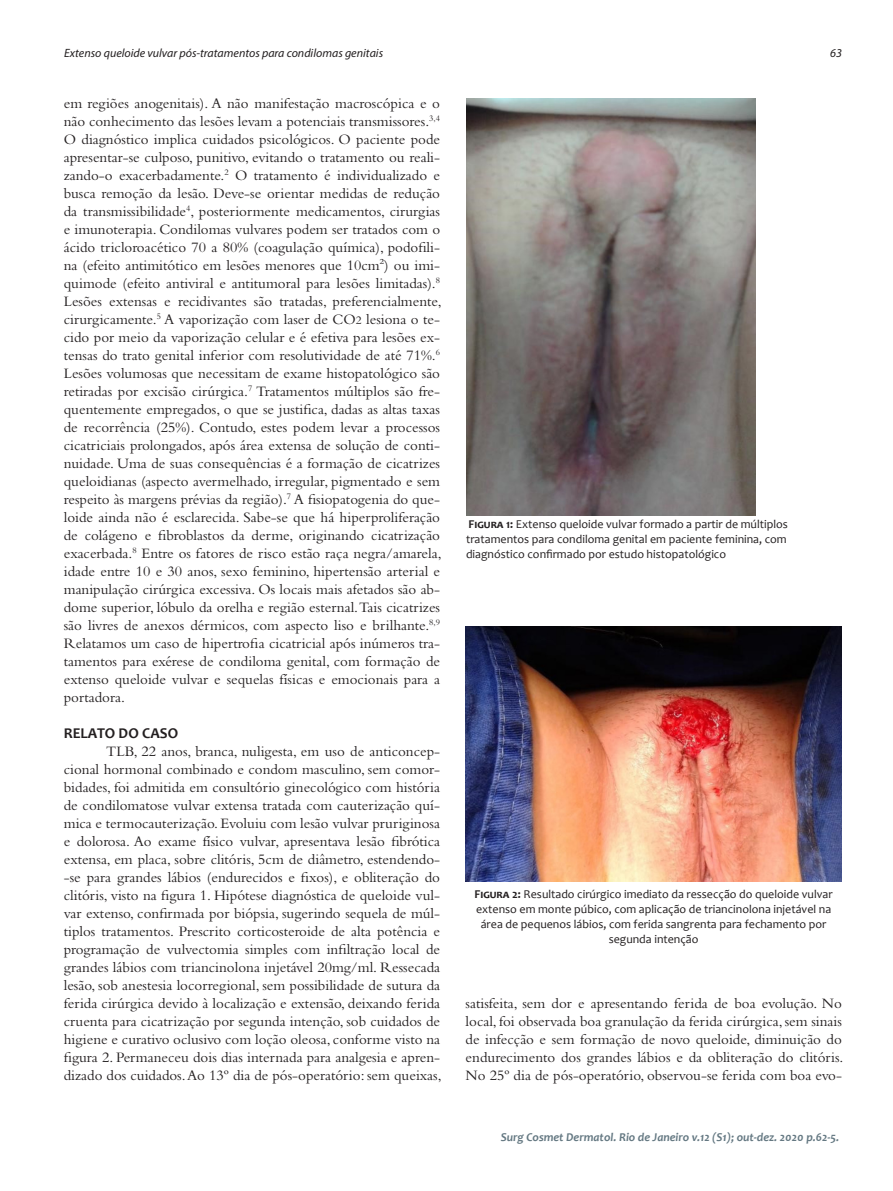
<style>
.page{position:relative;width:893px;height:1191px;background:#fff}
.page>*{position:absolute;margin:0;border:0;box-sizing:border-box;transform-origin:0 0}
.t1{font:15px/18px "Bembo Std";color:#231f20;text-align:justify}
.t2{font:700 15px "Candara";color:#231f20}
.t3{font:12px/15px "Candara";color:#231f20;text-align:justify}
.t4{font:italic 12px "Myriad Pro";color:#231f20}
.t5{font:italic 700 12px "Candara";color:#647882}
.s1{font-size:12px}
.s2{font-weight:700}
</style>
<div class="page">
<img style="left:466px;top:98px;width:289px;height:417px">
<img style="left:466px;top:626px;width:376px;height:255px">
<p class="t4" style="left:64px;top:46px;width:320px">Extenso queloide vulvar pós-tratamentos para condilomas genitais</p>
<p class="t4" style="left:830px;top:46px;width:13px">63</p>
<p class="t1" style="left:64px;top:94px;width:379px">em regiões anogenitais). A não manifestação macroscópica e o não conhecimento das lesões levam a potenciais transmissores.<sup>3,4<br></sup>O diagnóstico implica cuidados psicológicos. O paciente pode apresentar-se culposo, punitivo, evitando o tratamento ou reali&shy;zando-o exacerbadamente.<sup>2</sup> O tratamento é individualizado e busca remoção da lesão. Deve-se orientar medidas de redução da transmissibilidade<sup>4</sup>, posteriormente medicamentos, cirurgias e imunoterapia. Condilomas vulvares podem ser tratados com o ácido tricloroacético 70 a 80% (coagulação química), podofili&shy;na (efeito antimitótico em lesões menores que 10cm²) ou imi&shy;quimode (efeito antiviral e antitumoral para lesões limitadas).<sup>8<br></sup>Lesões extensas e recidivantes são tratadas, preferencialmente, cirurgicamente.<sup>5</sup> A vaporização com laser de CO<span class="s1">2</span> lesiona o te&shy;cido por meio da vaporização celular e é efetiva para lesões ex&shy;tensas do trato genital inferior com resolutividade de até 71%.<sup>6<br></sup>Lesões volumosas que necessitam de exame histopatológico são retiradas por excisão cirúrgica.<sup>7</sup> Tratamentos múltiplos são fre&shy;quentemente empregados, o que se justifica, dadas as altas taxas de recorrência (25%). Contudo, estes podem levar a processos cicatriciais prolongados, após área extensa de solução de conti&shy;nuidade. Uma de suas consequências é a formação de cicatrizes queloidianas (aspecto avermelhado, irregular, pigmentado e sem respeito às margens prévias da região).<sup>7</sup> A fisiopatogenia do que&shy;loide ainda não é esclarecida. Sabe-se que há hiperproliferação de colágeno e fibroblastos da derme, originando cicatrização exacerbada.<sup>8</sup> Entre os fatores de risco estão raça negra/amarela, idade entre 10 e 30 anos, sexo feminino, hipertensão arterial e manipulação cirúrgica excessiva. Os locais mais afetados são ab&shy;dome superior, lóbulo da orelha e região esternal. Tais cicatrizes são livres de anexos dérmicos, com aspecto liso e brilhante.<sup>8,9<br></sup>Relatamos um caso de hipertrofia cicatricial após inúmeros tra&shy;tamentos para exérese de condiloma genital, com formação de extenso queloide vulvar e sequelas físicas e emocionais para a portadora.</p>
<p class="t2" style="left:64px;top:724px;width:116px">RELATO DO CASO</p>
<p class="t1" style="left:64px;top:742px;width:379px;text-indent:43px">TLB, 22 anos, branca, nuligesta, em uso de anticoncep&shy;cional hormonal combinado e condom masculino, sem comor&shy;bidades, foi admitida em consultório ginecológico com história de condilomatose vulvar extensa tratada com cauterização quí&shy;mica e termocauterização. Evoluiu com lesão vulvar pruriginosa e dolorosa. Ao exame físico vulvar, apresentava lesão fibrótica extensa, em placa, sobre clitóris, 5cm de diâmetro, estendendo--se para grandes lábios (endurecidos e fixos), e obliteração do clitóris, visto na figura 1. Hipótese diagnóstica de queloide vul&shy;var extenso, confirmada por biópsia, sugerindo sequela de múl&shy;tiplos tratamentos. Prescrito corticosteroide de alta potência e programação de vulvectomia simples com infiltração local de grandes lábios com triancinolona injetável 20mg/ml. Ressecada lesão, sob anestesia locorregional, sem possibilidade de sutura da ferida cirúrgica devido à localização e extensão, deixando ferida cruenta para cicatrização por segunda intenção, sob cuidados de higiene e curativo oclusivo com loção oleosa, conforme visto na figura 2. Permaneceu dois dias internada para analgesia e apren&shy;dizado dos cuidados. Ao 13º dia de pós-operatório: sem queixas,</p>
<p class="t3" style="left:466px;top:516px;width:323px"><span class="s2">Figura 1:</span> Extenso queloide vulvar formado a partir de múltiplos tratamentos para condiloma genital em paciente feminina, com diagnóstico confirmado por estudo histopatológico</p>
<p class="t3" style="left:475px;top:886px;width:360px;text-align:center"><span class="s2">Figura 2:</span> Resultado cirúrgico imediato da ressecção do queloide vulvar extenso em monte púbico, com aplicação de triancinolona injetável na área de pequenos lábios, com ferida sangrenta para fechamento por segunda intenção</p>
<p class="t1" style="left:466px;top:994px;width:379px">satisfeita, sem dor e apresentando ferida de boa evolução. No local, foi observada boa granulação da ferida cirúrgica, sem sinais de infecção e sem formação de novo queloide, diminuição do endurecimento dos grandes lábios e da obliteração do clitóris.<br>No 25º dia de pós-operatório, observou-se ferida com boa evo-</p>
<p class="t5" style="left:501px;top:1130px;width:340px">Surg Cosmet Dermatol. Rio de Janeiro v.12 (S1); out-dez. 2020 p.62-5.</p>
</div>
